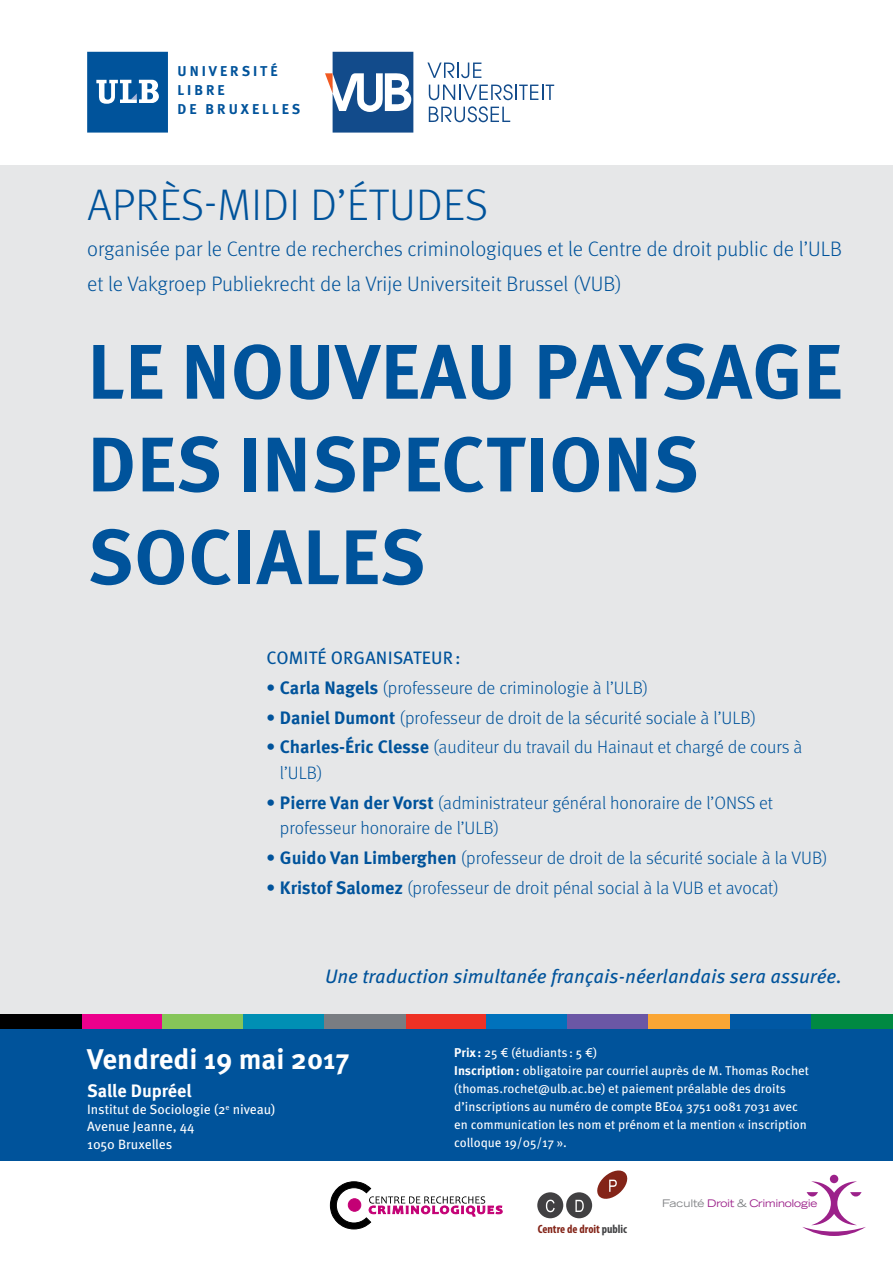
<style>
.page{position:relative;width:893px;height:1263px;background:#fff}
.page>*{position:absolute;margin:0;border:0;box-sizing:border-box;transform-origin:0 0}
.t1{font:700 77.25px/92.7px "Meta OT";letter-spacing:.01em;color:#00539b}
.t2{font:300 44.25px "Meta OT";letter-spacing:.01em;color:#00539b}
.t3{font:700 28.5px "Meta OT";color:#fff}
.t4{font:300 21px/35.2px "Meta OT";color:#00539b}
.t5{font:italic 19.5px "Meta OT";color:#00539b}
.t6{font:300 18px/25.5px "Meta OT";color:#00539b}
.t7{font:18px "Meta OT";letter-spacing:.01em;color:#00539b}
.t8{font:700 18px "Meta OT";color:#fff}
.t9{font:700 14.25px/18.8px "Meta OT";letter-spacing:.21em;color:#00539b}
.t10{font:13.5px/17.2px "Meta OT";color:#fff}
.t11{font:12.75px/18px "Meta OT";color:#fff}
.t12{font:700 condensed 12px "Myriad Pro";color:#832418}
.t13{font:expanded 10.43px "Trade Gothic LH";color:#9c218a}
.s1{font-weight:700}
.s2{color:#414143}
.s3{color:#808285}
</style>
<div class="page">
<div style="left:0;top:166px;width:893px;height:863px;background:#e6e7e8"></div>
<div style="left:87px;top:52px;width:81px;height:81px;background:#00539b"></div>
<svg style="left:96px;top:80px;width:63px;height:24px"></svg>
<div style="left:0;top:1029px;width:893px;height:132px;background:#00539b"></div>
<div style="left:81px;top:1015px;width:81px;height:14px;background:#ec008c"></div>
<div style="left:0;top:1015px;width:81px;height:14px;background:#000"></div>
<div style="left:162px;top:1015px;width:81px;height:14px;background:#85c559"></div>
<div style="left:405px;top:1015px;width:81px;height:14px;background:#ee3124"></div>
<div style="left:486px;top:1015px;width:81px;height:14px;background:#0072bc"></div>
<div style="left:243px;top:1015px;width:81px;height:14px;background:#008fb4"></div>
<div style="left:729px;top:1015px;width:82px;height:14px;background:#0058a4"></div>
<div style="left:811px;top:1015px;width:82px;height:14px;background:#008942"></div>
<div style="left:567px;top:1015px;width:81px;height:14px;background:#6b57a5"></div>
<div style="left:324px;top:1015px;width:81px;height:14px;background:#797d82"></div>
<div style="left:648px;top:1015px;width:81px;height:14px;background:#faa634"></div>
<div style="left:830px;top:1175px;width:8px;height:8px;background:#9c218a;border-radius:50%"></div>
<svg style="left:802px;top:1181px;width:64px;height:55px"></svg>
<svg style="left:330px;top:1181px;width:172px;height:48px"></svg>
<div style="left:348px;top:1199px;width:13px;height:12px;background:#c40075;border-radius:50%"></div>
<div style="left:348px;top:1198px;width:13px;height:13px;border:1px solid #c40075;border-radius:50%"></div>
<svg style="left:427px;top:63px;width:54px;height:15px"></svg>
<svg style="left:429px;top:84px;width:125px;height:16px"></svg>
<svg style="left:429px;top:106px;width:81px;height:16px"></svg>
<svg style="left:325px;top:52px;width:88px;height:81px"></svg>
<div style="left:537px;top:1192px;width:26px;height:26px;background:#414042;border-radius:50%"></div>
<div style="left:566px;top:1192px;width:26px;height:26px;background:#414042;border-radius:50%"></div>
<svg style="left:546px;top:1199px;width:9px;height:13px"></svg>
<svg style="left:575px;top:1200px;width:9px;height:12px"></svg>
<svg style="left:597px;top:1170px;width:30px;height:29px"></svg>
<p class="t9" style="left:177px;top:62px;width:124px">UNIVERSITÉ<br>LIBRE<br>DE BRUXELLES</p>
<h2 class="t2" style="left:87px;top:179px;width:402px">APRÈS-MIDI D’ÉTUDES</h2>
<p class="t4" style="left:87px;top:231px;width:756px">organisée par le Centre de recherches criminologiques et le Centre de droit public de l’ULB et le Vakgroep Publiekrecht de la Vrije Universiteit Brussel (VUB)</p>
<h1 class="t1" style="left:88px;top:326px;width:756px">LE NOUVEAU PAYSAGE<br>DES INSPECTIONS<br>SOCIALES</h1>
<p class="t7" style="left:267px;top:647px;width:196px">COMITÉ ORGANISATEUR:</p>
<p class="t6" style="left:266px;top:675px;width:383px"><span class="s1">• Carla Nagels</span> (professeure de criminologie à l’ULB)</p>
<p class="t6" style="left:266px;top:705px;width:491px"><span class="s1">• Daniel Dumont</span> (professeur de droit de la sécurité sociale à l’ULB)</p>
<p class="t6" style="left:280px;top:735px;width:524px;text-indent:-14px"><span class="s1">• Charles-Éric Clesse</span> (auditeur du travail du Hainaut et chargé de cours à l’ULB)</p>
<p class="t6" style="left:280px;top:790px;width:495px;text-indent:-14px"><span class="s1">• Pierre Van der Vorst</span> (administrateur général honoraire de l’ONSS et professeur honoraire de l’ULB)</p>
<p class="t6" style="left:266px;top:845px;width:563px"><span class="s1">• Guido Van Limberghen</span> (professeur de droit de la sécurité sociale à la VUB)</p>
<p class="t6" style="left:266px;top:875px;width:514px"><span class="s1">• Kristof Salomez</span> (professeur de droit pénal social à la VUB et avocat)</p>
<p class="t5" style="left:325px;top:965px;width:518px">Une traduction simultanée français-néerlandais sera assurée.</p>
<h3 class="t3" style="left:87px;top:1041px;width:264px">Vendredi 19 mai 2017</h3>
<p class="t8" style="left:87px;top:1079px;width:106px">Salle Dupréel</p>
<p class="t10" style="left:87px;top:1101px;width:190px">Institut de Sociologie (2<sup>e</sup> niveau)<br>Avenue Jeanne, 44<br>1050 Bruxelles</p>
<p class="t11" style="left:454px;top:1044px;width:356px"><span class="s1">Prix:</span> 25 € (étudiants: 5 €)<br><span class="s1">Inscription:</span> obligatoire par courriel auprès de M. Thomas Rochet (thomas.rochet@ulb.ac.be) et paiement préalable des droits d’inscriptions au numéro de compte BE04 3751 0081 7031 avec en communication les nom et prénom et la mention « inscription colloque 19/05/17 ».</p>
<p class="t12" style="left:538px;top:1221px;width:91px">Centre de droit <span class="s2">public</span></p>
<p class="t13" style="left:662px;top:1196px;width:157px"><span class="s3">Faculté</span> Droit <span class="s3">&amp;</span> Criminologie</p>
</div>
